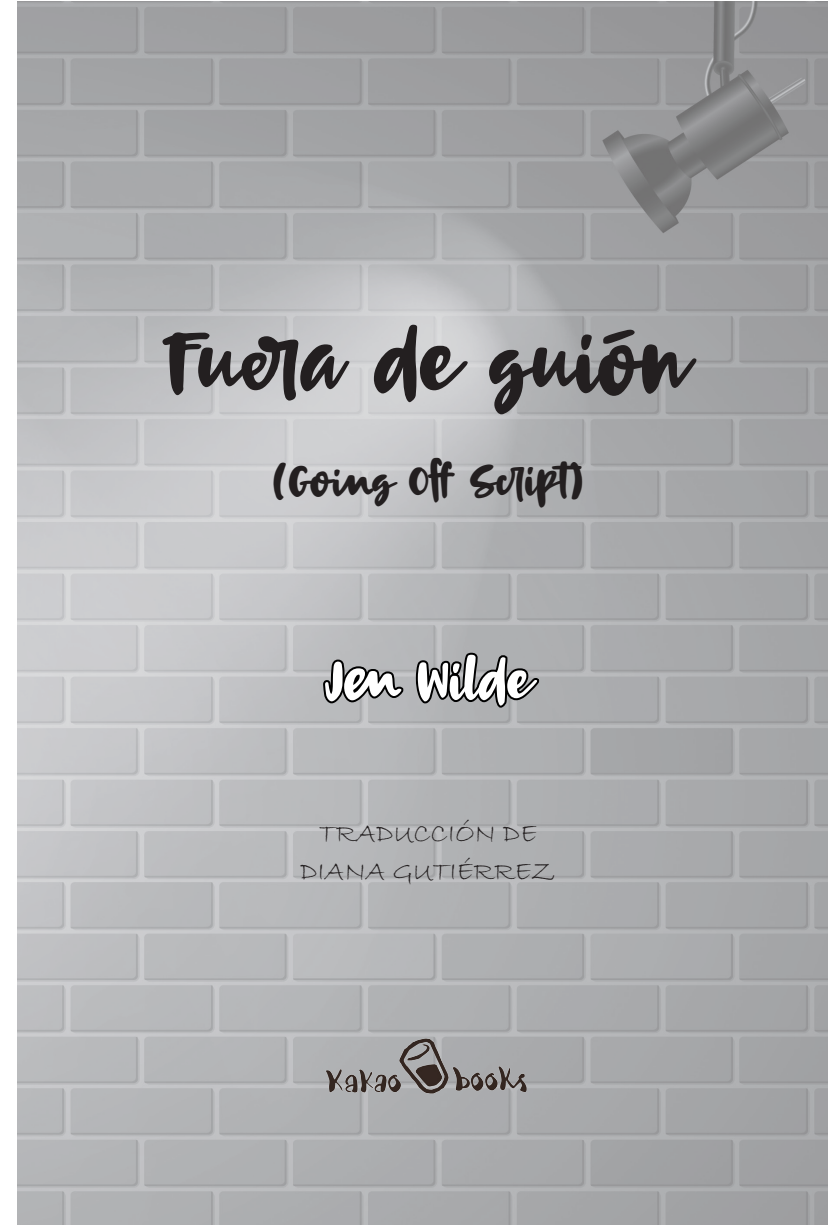
<style>
.page{position:relative;width:828px;height:1225px;background:#fff}
.page>*{position:absolute;margin:0;border:0;box-sizing:border-box;transform-origin:0 0}
.t1{font:80px "Terrapin";letter-spacing:-.005em;color:#231f20}
.t2{font:50px "Terrapin";letter-spacing:-.005em;color:#fff}
.t3{font:40px "Terrapin";color:#231f20}
.t4{font:28px/38px "Bradley Hand ITC";color:#231f20;text-align:center}
</style>
<div class="page">
<img style="left:17px;top:1px;width:811px;height:1224px">
<svg style="left:321px;top:657px;width:84px;height:49px;background:#767778"></svg>
<svg style="left:414px;top:651px;width:127px;height:60px;background:#6d6e6f"></svg>
<img style="left:292px;top:1006px;width:272px;height:121px">
<h1 class="t1" style="left:167px;top:305px;width:523px">Fuera de guión</h1>
<h3 class="t3" style="left:273px;top:452px;width:312px">(Going Off Script)</h3>
<h2 class="t2" style="left:325px;top:645px;width:209px">Jen Wilde</h2>
<p class="t4" style="left:300px;top:815px;width:258px">TRADUCCIÓN DE<br>DIANA GUTIÉRREZ</p>
</div>
